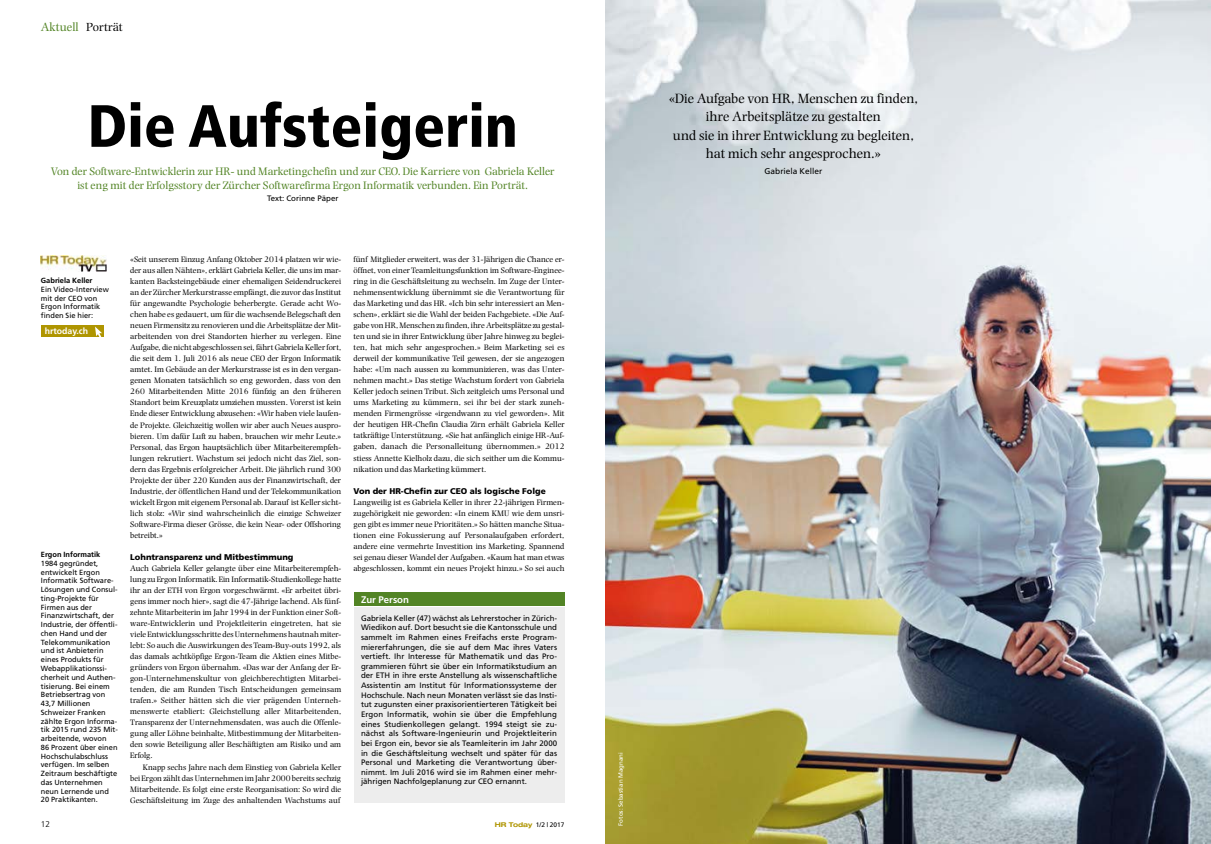
<style>
.page{position:relative;width:1211px;height:844px;background:#fff}
.page>*{position:absolute;margin:0;border:0;box-sizing:border-box;transform-origin:0 0}
.t1{font:900 condensed 59.5px "Frutiger";color:#000}
.t2{font:14px/18.4px "Photina";color:#000;text-align:center}
.t3{font:12.25px "Photina";color:#528425}
.t4{font:11.38px/14px "Photina";color:#528425;text-align:center}
.t5{font:700 9.62px "Frutiger";color:#fff}
.t6{font:700 8.75px "Frutiger";color:#fff}
.t7{font:8.31px/11px "Photina";color:#000;text-align:justify}
.t8{font:900 8.31px "Frutiger";color:#000}
.t9{font:8.31px "Frutiger";color:#000}
.t10{font:300 8.31px "Frutiger";color:#000}
.t11{font:7.88px/9.6px "Frutiger";color:#000;text-align:justify}
.t12{font:7.44px/8.8px "Frutiger";color:#000}
.t13{font:700 7.44px "Frutiger";color:#000}
.t14{font:6.56px "Frutiger";color:#000}
.t15{font:6.12px "Frutiger";color:#fff}
.s1{color:#000}
.s2{font-family:"Helvetica Neue LT";font-weight:700;font-stretch:expanded;color:#af9500}
</style>
<div class="page">
<div style="left:41px;top:325px;width:50px;height:11px;background:#af9500"></div>
<div style="left:93px;top:325px;width:11px;height:11px;background:#af9500"></div>
<svg style="left:95px;top:326px;width:9px;height:11px"></svg>
<img style="left:41px;top:255px;width:65px;height:16px">
<div style="left:353px;top:607px;width:211px;height:195px;background:#ededed"></div>
<div style="left:353px;top:592px;width:211px;height:13px;background:#528425"></div>
<img style="left:605px;top:0;width:605px;height:843px">
<h3 class="t3" style="left:41px;top:20px;width:83px">Aktuell <span class="s1">Porträt</span></h3>
<h1 class="t1" style="left:88px;top:90px;width:432px">Die Aufsteigerin</h1>
<h3 class="t4" style="left:51px;top:164px;width:505px">Von der Software-Entwicklerin zur HR- und Marketingchefin und zur CEO. Die Karriere von Gabriela Keller ist eng mit der Erfolgsstory der Zürcher Softwarefirma Ergon Informatik verbunden. Ein Porträt.</h3>
<p class="t11" style="left:267px;top:193px;width:73px">Text: Corinne Päper</p>
<p class="t13" style="left:41px;top:276px;width:53px">Gabriela Keller</p>
<p class="t12" style="left:41px;top:284px;width:69px">Ein Video-Interview mit der CEO von<br>Ergon Informatik finden Sie hier:</p>
<p class="t6" style="left:45px;top:326px;width:45px">hrtoday.ch</p>
<p class="t13" style="left:41px;top:550px;width:61px">Ergon Informatik</p>
<p class="t12" style="left:41px;top:558px;width:78px">1984 gegründet, entwickelt Ergon<br>Informatik Software-<br>Lösungen und Consul&shy;ting-Projekte für<br>Firmen aus der<br>Finanzwirtschaft, der<br>Industrie, der öffentli&shy;chen Hand und der<br>Telekommunikation und ist Anbieterin eines Produkts für<br>Webapplikationssi&shy;cherheit und Authen&shy;tisierung. Bei einem<br>Betriebsertrag von<br>43,7 Millionen<br>Schweizer Franken zählte Ergon Informa&shy;tik 2015 rund 235 Mit&shy;arbeitende, wovon<br>86 Prozent über einen<br>Hochschulabschluss verfügen. Im selben<br>Zeitraum beschäftigte das Unternehmen neun Lernende und<br>20 Praktikanten.</p>
<p class="t7" style="left:130px;top:254px;width:212px">«Seit unserem Einzug Anfang Oktober 2014 platzen wir wie&shy;der aus allen Nähten», erklärt Gabriela Keller, die uns im mar&shy;kanten Backsteingebäude einer ehemaligen Seidendruckerei an der Zürcher Merkurstrasse empfängt, die zuvor das Institut für angewandte Psychologie beherbergte. Gerade acht Wo&shy;chen habe es gedauert, um für die wachsende Belegschaft den neuen Firmensitz zu renovieren und die Arbeitsplätze der Mit&shy;arbeitenden von drei Standorten hierher zu verlegen. Eine Aufgabe, die nicht abgeschlossen sei, fährt Gabriela Keller fort, die seit dem 1. Juli 2016 als neue CEO der Ergon Informatik amtet. Im Gebäude an der Merkurstrasse ist es in den vergan&shy;genen Monaten tatsächlich so eng geworden, dass von den 260 Mitarbeitenden Mitte 2016 fünfzig an den früheren Standort beim Kreuzplatz umziehen mussten. Vorerst ist kein Ende dieser Entwicklung abzusehen: «Wir haben viele laufen&shy;de Projekte. Gleichzeitig wollen wir aber auch Neues auspro&shy;bieren. Um dafür Luft zu haben, brauchen wir mehr Leute.» Personal, das Ergon hauptsächlich über Mitarbeiterempfeh&shy;lungen rekrutiert. Wachstum sei jedoch nicht das Ziel, son&shy;dern das Ergebnis erfolgreicher Arbeit. Die jährlich rund 300<br>Projekte der über 220 Kunden aus der Finanzwirtschaft, der Industrie, der öffentlichen Hand und der Telekommunikation wickelt Ergon mit eigenem Personal ab. Darauf ist Keller sicht&shy;lich stolz: «Wir sind wahrscheinlich die einzige Schweizer Software-Firma dieser Grösse, die kein Near- oder Offshoring betreibt.»</p>
<p class="t8" style="left:130px;top:552px;width:165px">Lohntransparenz und Mitbestimmung</p>
<p class="t7" style="left:130px;top:562px;width:212px">Auch Gabriela Keller gelangte über eine Mitarbeiterempfeh&shy;lung zu Ergon Informatik. Ein Informatik-Studienkollege hatte ihr an der ETH von Ergon vorgeschwärmt. «Er arbeitet übri&shy;gens immer noch hier», sagt die 47-Jährige lachend. Als fünf&shy;zehnte Mitarbeiterin im Jahr 1994 in der Funktion einer Soft&shy;ware-Entwicklerin und Projektleiterin eingetreten, hat sie viele Entwicklungsschritte des Unternehmens hautnah miter&shy;lebt: So auch die Auswirkungen des Team-Buy-outs 1992, als das damals achtköpfige Ergon-Team die Aktien eines Mitbe&shy;gründers von Ergon übernahm. «Das war der Anfang der Er&shy;gon-Unternehmenskultur von gleichberechtigten Mitarbei&shy;tenden, die am Runden Tisch Entscheidungen gemeinsam trafen.» Seither hätten sich die vier prägenden Unterneh&shy;menswerte etabliert: Gleichstellung aller Mitarbeitenden, Transparenz der Unternehmensdaten, was auch die Offenle&shy;gung aller Löhne beinhalte, Mitbestimmung der Mitarbeiten&shy;den sowie Beteiligung aller Beschäftigten am Risiko und am Erfolg.</p>
<p class="t7" style="left:130px;top:761px;width:212px;text-indent:12px">Knapp sechs Jahre nach dem Einstieg von Gabriela Keller bei Ergon zählt das Unternehmen im Jahr 2000 bereits sechzig Mitarbeitende. Es folgt eine erste Reorganisation: So wird die Geschäftsleitung im Zuge des anhaltenden Wachstums auf</p>
<p class="t7" style="left:353px;top:254px;width:212px">fünf Mitglieder erweitert, was der 31-Jährigen die Chance er&shy;öffnet, von einer Teamleitungsfunktion im Software-Enginee&shy;ring in die Geschäftsleitung zu wechseln. Im Zuge der Unter&shy;nehmensentwicklung übernimmt sie die Verantwortung für das Marketing und das HR. «Ich bin sehr interessiert an Men&shy;schen», erklärt sie die Wahl der beiden Fachgebiete. «Die Auf&shy;gabe von HR, Menschen zu finden, ihre Arbeitsplätze zu gestal&shy;ten und sie in ihrer Entwicklung über Jahre hinweg zu beglei&shy;ten, hat mich sehr angesprochen.» Beim Marketing sei es derweil der kommunikative Teil gewesen, der sie angezogen habe: «Um nach aussen zu kommunizieren, was das Unter&shy;nehmen macht.» Das stetige Wachstum fordert von Gabriela Keller jedoch seinen Tribut. Sich zeitgleich ums Personal und ums Marketing zu kümmern, sei ihr bei der stark zuneh&shy;menden Firmengrösse «irgendwann zu viel geworden». Mit der heutigen HR-Chefin Claudia Zirn erhält Gabriela Keller tatkräftige Unterstützung. «Sie hat anfänglich einige HR-Auf&shy;gaben, danach die Personalleitung übernommen.» 2012 stiess Annette Kielholz dazu, die sich seither um die Kommu&shy;nikation und das Marketing kümmert.</p>
<p class="t8" style="left:353px;top:485px;width:194px">Von der HR-Chefin zur CEO als logische Folge</p>
<p class="t7" style="left:353px;top:496px;width:212px">Langweilig ist es Gabriela Keller in ihrer 22-jährigen Firmen&shy;zugehörigkeit nie geworden: «In einem KMU wie dem unsri&shy;gen gibt es immer neue Prioritäten.» So hätten manche Situa&shy;tionen eine Fokussierung auf Personalaufgaben erfordert, andere eine vermehrte Investition ins Marketing. Spannend sei genau dieser Wandel der Aufgaben. «Kaum hat man etwas abgeschlossen, kommt ein neues Projekt hinzu.» So sei auch</p>
<p class="t5" style="left:361px;top:593px;width:49px">Zur Person</p>
<p class="t11" style="left:361px;top:613px;width:198px">Gabriela Keller (47) wächst als Lehrerstocher in Zürich-Wiedikon auf. Dort besucht sie die Kantonsschule und sammelt im Rahmen eines Freifachs erste Program&shy;miererfahrungen, die sie auf dem Mac ihres Vaters vertieft. Ihr Interesse für Mathematik und das Pro&shy;grammieren führt sie über ein Informatikstudium an der ETH in ihre erste Anstellung als wissenschaftliche Assistentin am Institut für Informationssysteme der Hochschule. Nach neun Monaten verlässt sie das Insti&shy;tut zugunsten einer praxisorientierteren Tätigkeit bei Ergon Informatik, wohin sie über die Empfehlung eines Studienkollegen gelangt. 1994 steigt sie zu&shy;nächst als Software-Ingenieurin und Projektleiterin bei Ergon ein, bevor sie als Teamleiterin im Jahr 2000 in die Geschäftsleitung wechselt und später für das Personal und Marketing die Verantwortung über&shy;nimmt. Im Juli 2016 wird sie im Rahmen einer mehr&shy;jährigen Nachfolgeplanung zur CEO ernannt.</p>
<p class="t10" style="left:41px;top:819px;width:11px">12</p>
<p class="t14" style="left:495px;top:820px;width:71px"><span class="s2">HR Today</span> 1/2 | 2017</p>
<h2 class="t2" style="left:668px;top:89px;width:251px">«Die Aufgabe von HR, Menschen zu finden, ihre Arbeitsplätze zu gestalten<br>und sie in ihrer Entwicklung zu begleiten, hat mich sehr angesprochen.»</h2>
<p class="t9" style="left:764px;top:166px;width:59px">Gabriela Keller</p>
<p class="t15" style="left:617px;top:825px;width:75px;rotate:-90deg">Fotos: Sebastian Magnani</p>
</div>
